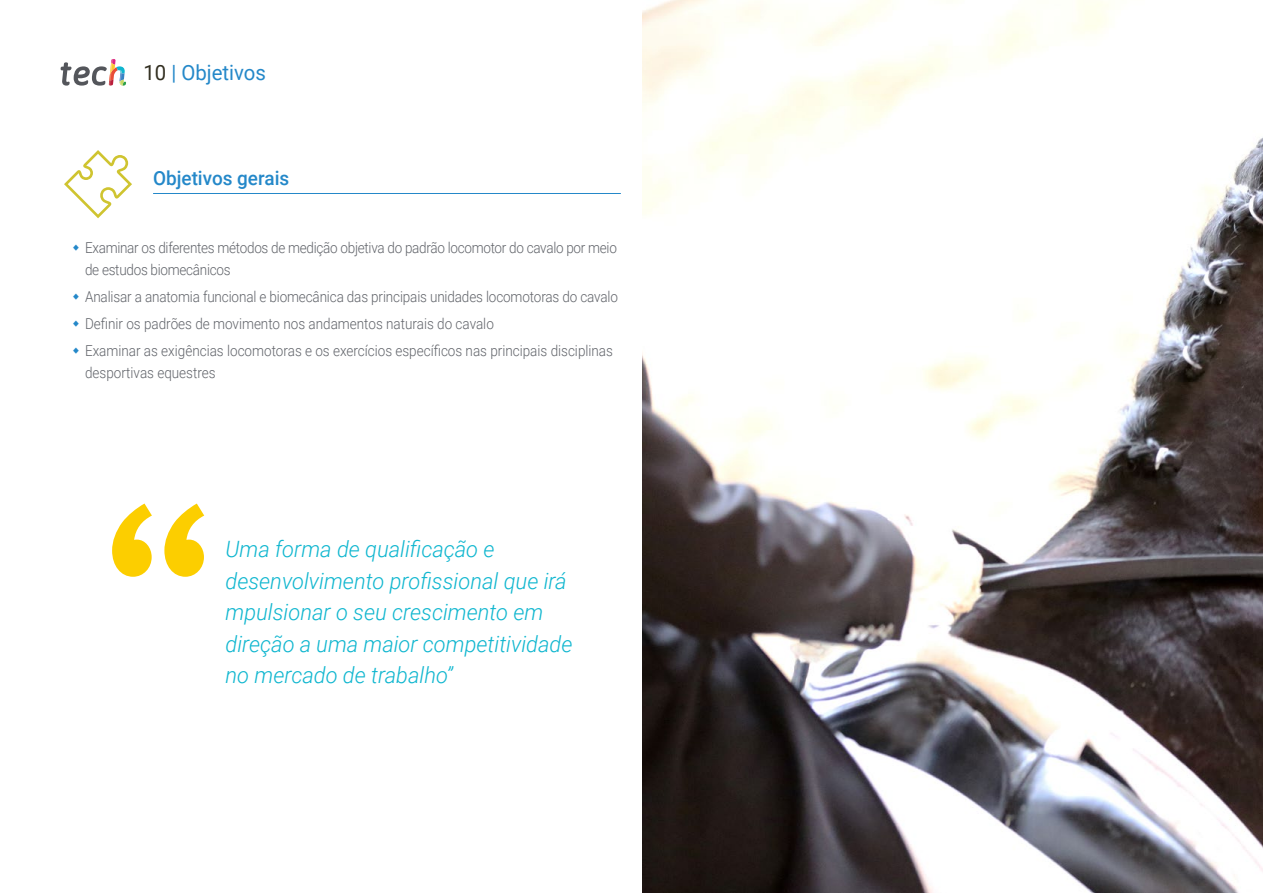
<style>
.page{position:relative;width:1263px;height:893px;background:#fff}
.page>*{position:absolute;margin:0;border:0;box-sizing:border-box;transform-origin:0 0}
.t1{font:italic 300 22.5px/31.5px "Roboto";color:#0fb6cf}
.t2{font:21px "Roboto";color:#2488c9}
.t3{font:500 19.5px "Roboto";color:#2488c9}
.t4{font:300 15px/26.7px "Roboto";letter-spacing:-.01em;color:#61646a;scale:.9 1}
.s1{color:#312e20}
</style>
<div class="page">
<hr style="left:153px;top:193px;width:468px;height:1px;background:#2488c9">
<svg style="left:64px;top:150px;width:68px;height:68px"></svg>
<img style="left:642px;top:0;width:621px;height:893px">
<svg style="left:112px;top:504px;width:92px;height:73px"></svg>
<svg style="left:61px;top:59px;width:65px;height:27px"></svg>
<h2 class="t2" style="left:144px;top:57px;width:124px"><span class="s1">10</span> | Objetivos</h2>
<h3 class="t3" style="left:153px;top:165px;width:138px">Objetivos gerais</h3>
<p class="t4" style="left:85px;top:236px;width:592px;line-height:22.5px">Examinar os diferentes métodos de medição objetiva do padrão locomotor do cavalo por meio de estudos biomecânicos</p>
<p class="t4" style="left:85px;top:283px;width:594px">Analisar a anatomia funcional e biomecânica das principais unidades locomotoras do cavalo<br>Definir os padrões de movimento nos andamentos naturais do cavalo<br>Examinar as exigências locomotoras e os exercícios específicos nas principais disciplinas</p>
<p class="t4" style="left:85px;top:359px;width:147px">desportivas equestres</p>
<h1 class="t1" style="left:225px;top:532px;width:348px">Uma forma de qualificação e desenvolvimento profissional que irá mpulsionar o seu crescimento em direção a uma maior competitividade no mercado de trabalho”</h1>
</div>
